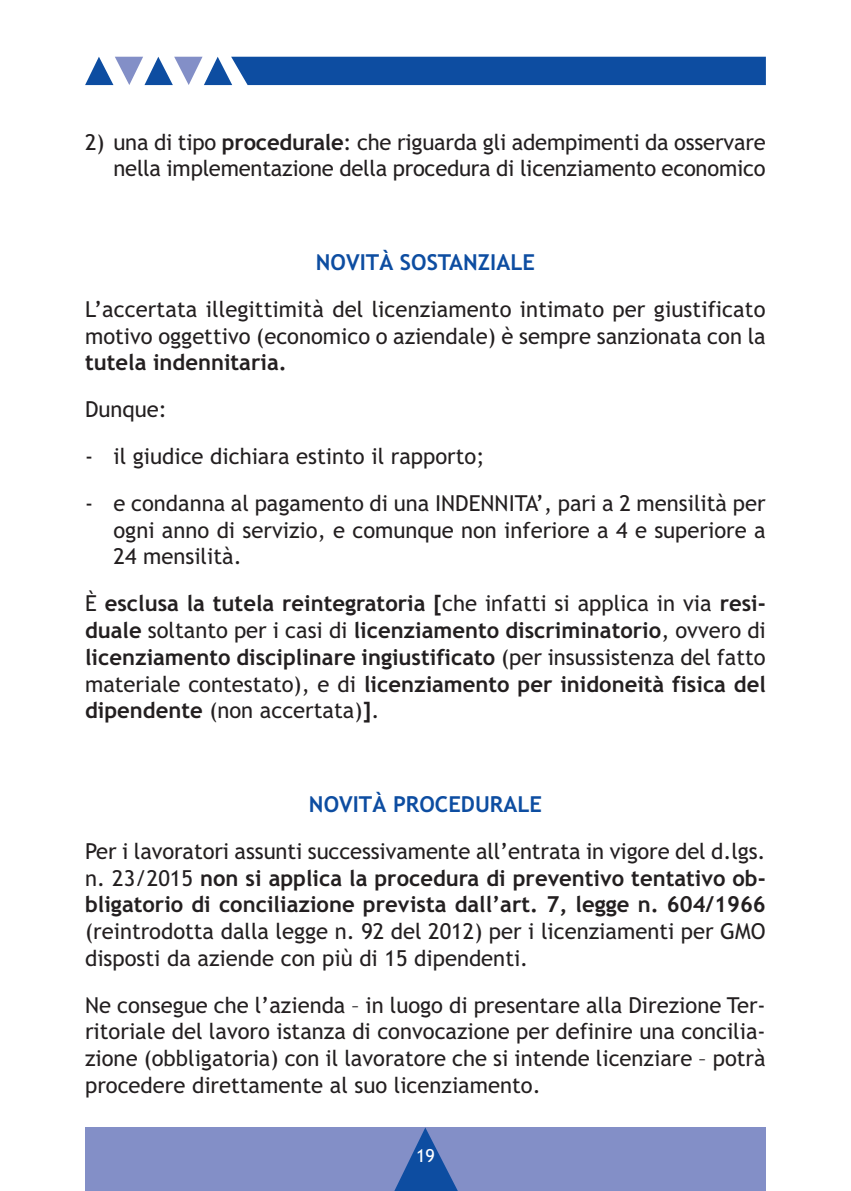
<style>
.page{position:relative;width:851px;height:1191px;background:#fff}
.page>*{position:absolute;margin:0;border:0;box-sizing:border-box;transform-origin:0 0}
.t1{font:22px/26.8px "Trebuchet MS";color:#231f20}
.t2{font:700 22px/26.8px "Trebuchet MS";color:#231f20;text-align:justify}
.t3{font:700 22px "Trebuchet MS";color:#0d4da1}
.t4{font:18px "Trebuchet MS";color:#fff}
.s1{font-weight:700}
.s2{font-weight:400}
</style>
<div class="page">
<svg style="left:85px;top:57px;width:680px;height:28px"></svg>
<div style="left:85px;top:1127px;width:680px;height:64px;background:#838fc7"></div>
<svg style="left:394px;top:1127px;width:64px;height:64px"></svg>
<p class="t1" style="left:85px;top:130px;width:682px;text-align:right">2) una di tipo <span class="s1">procedurale</span>: che riguarda gli adempimenti da osservare nella implementazione della procedura di licenziamento economico</p>
<p class="t3" style="left:316px;top:254px;width:220px">NOVITÀ SOSTANZIALE</p>
<p class="t1" style="left:85px;top:297px;width:682px">L’accertata illegittimità del licenziamento intimato per giustificato motivo oggettivo (economico o aziendale) è sempre sanzionata con la</p>
<p class="t2" style="left:85px;top:351px;width:203px">tutela indennitaria.</p>
<p class="t1" style="left:85px;top:398px;width:83px">Dunque:</p>
<p class="t1" style="left:85px;top:445px;width:401px">- il giudice dichiara estinto il rapporto;</p>
<p class="t1" style="left:113px;top:491px;width:653px;text-align:justify;text-indent:-28px">- e condanna al pagamento di una INDENNITA’, pari a 2 mensilità per ogni anno di servizio, e comunque non inferiore a 4 e superiore a 24 mensilità.</p>
<p class="t2" style="left:85px;top:592px;width:682px"><span class="s2">È</span> esclusa la tutela reintegratoria [<span class="s2">che infatti si applica in via</span> resi&shy;duale <span class="s2">soltanto per i casi di</span> licenziamento discriminatorio<span class="s2">, ovvero di </span>licenziamento disciplinare ingiustificato <span class="s2">(per insussistenza del fatto materiale contestato), e di</span> licenziamento per inidoneità fisica del dipendente <span class="s2">(non accertata)</span>]<span class="s2">.</span></p>
<p class="t3" style="left:309px;top:795px;width:234px">NOVITÀ PROCEDURALE</p>
<p class="t2" style="left:85px;top:839px;width:682px"><span class="s2">Per i lavoratori assunti successivamente all’entrata in vigore del d.lgs. n. 23/2015</span> non si applica la procedura di preventivo tentativo ob&shy;bligatorio di conciliazione prevista dall’art. 7, legge n. 604/1966</p>
<p class="t1" style="left:85px;top:920px;width:682px">(reintrodotta dalla legge n. 92 del 2012) per i licenziamenti per GMO disposti da aziende con più di 15 dipendenti.</p>
<p class="t1" style="left:85px;top:993px;width:682px;text-align:justify">Ne consegue che l’azienda – in luogo di presentare alla Direzione Ter&shy;ritoriale del lavoro istanza di convocazione per definire una concilia&shy;zione (obbligatoria) con il lavoratore che si intende licenziare – potrà procedere direttamente al suo licenziamento.</p>
<p class="t4" style="left:416px;top:1148px;width:20px">19</p>
</div>
